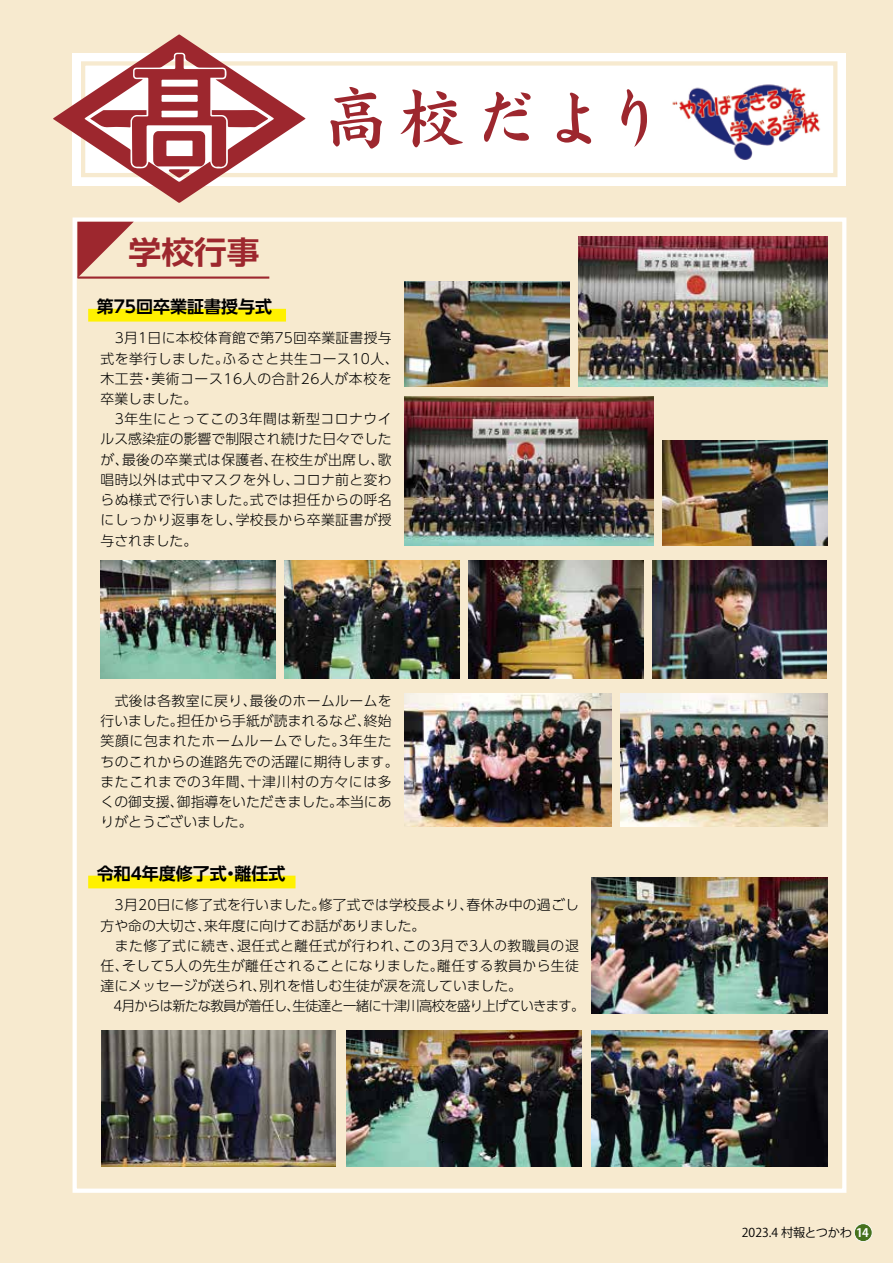
<style>
.page{position:relative;width:893px;height:1263px;background:#f7eacf}
.page>*{position:absolute;margin:0;border:0;box-sizing:border-box;transform-origin:0 0}
.t1{font:66.6px "DF Kai Sho Std W9";letter-spacing:.06em;color:#9d272e}
.t2{font:700 31.2px "UD Shin Go Pro De";color:#9d272e;scale:1.05 1}
.t3{font:700 16.95px "UD Shin Go Pro De";color:#000}
.t4{font:300 13.8px/20.2px "UD Shin Go Pro";letter-spacing:.03em;color:#000}
.t5{font:300 13.8px/20.2px "UD Shin Go Pro";letter-spacing:-.055em;color:#000}
.t6{font:300 13.8px "UD Shin Go Pro";letter-spacing:.005em;color:#000}
.t7{font:300 13.8px/20.2px "UD Shin Go Pro";color:#000}
.t8{font:300 13.8px/20.2px "UD Shin Go Pro";letter-spacing:.01em;color:#000}
.t9{font:12.15px "Koz Go Pro";color:#000}
.s1{font-weight:700;font-size:11.7px;color:#fff}
</style>
<div class="page">
<svg style="left:854px;top:1223px;width:19px;height:19px"></svg>
<div style="left:73px;top:217px;width:773px;height:976px;border:4px solid #fff"></div>
<svg style="left:77px;top:222px;width:57px;height:56px"></svg>
<hr style="left:78px;top:276px;width:191px;height:3px;background:#9d272e">
<div style="left:73px;top:53px;width:773px;height:133px;background:#fff"></div>
<div style="left:81px;top:61px;width:756px;height:116px;border:4px solid #f7eacf"></div>
<img style="left:672px;top:84px;width:149px;height:76px">
<svg style="left:53px;top:34px;width:253px;height:169px"></svg>
<div style="left:88px;top:876px;width:207px;height:12px;background:#fff100"></div>
<div style="left:88px;top:309px;width:198px;height:13px;background:#fff100"></div>
<img style="left:578px;top:236px;width:249px;height:150px">
<img style="left:404px;top:281px;width:165px;height:105px">
<img style="left:663px;top:441px;width:164px;height:105px">
<img style="left:653px;top:560px;width:173px;height:119px">
<img style="left:469px;top:560px;width:174px;height:119px">
<img style="left:285px;top:560px;width:174px;height:118px">
<img style="left:101px;top:560px;width:174px;height:119px">
<img style="left:620px;top:694px;width:207px;height:133px">
<img style="left:404px;top:694px;width:208px;height:133px">
<img style="left:592px;top:877px;width:235px;height:136px">
<img style="left:592px;top:1030px;width:235px;height:136px">
<img style="left:346px;top:1030px;width:236px;height:136px">
<img style="left:101px;top:1030px;width:234px;height:136px">
<img style="left:404px;top:396px;width:250px;height:150px">
<h2 class="t2" style="left:129px;top:227px;width:126px">学校行事</h2>
<p class="t3" style="left:97px;top:292px;width:177px">第75回卒業証書授与式</p>
<h1 class="t1" style="left:322px;top:82px;width:347px">高校だより</h1>
<p class="t4" style="left:222px;top:328px;width:178px;text-indent:-108px">3月1日に本校体育館で第75回卒業証書授与ふるさと共生コース10人、</p>
<p class="t4" style="left:151px;top:348px;width:242px;text-indent:-51px">式を挙行しました。<br>美術コース16人の合計26人が本校を</p>
<p class="t4" style="left:101px;top:368px;width:44px">木工芸</p>
<p class="t4" style="left:101px;top:388px;width:98px">卒業しました。</p>
<p class="t4" style="left:115px;top:408px;width:278px">3年生にとってこの3年間は新型コロナウイ</p>
<p class="t6" style="left:101px;top:428px;width:293px">ルス感染症の影響で制限され続けた日々でした</p>
<p class="t4" style="left:271px;top:449px;width:122px">在校生が出席し歌、</p>
<p class="t4" style="left:140px;top:368px;width:15px">・</p>
<p class="t4" style="left:101px;top:449px;width:30px">が、</p>
<p class="t4" style="left:122px;top:449px;width:157px">最後の卒業式は保護者、</p>
<p class="t4" style="left:250px;top:469px;width:143px;text-indent:-149px">唱時以外は式中マスクを外し、<br>式では担任からの呼名</p>
<p class="t4" style="left:293px;top:469px;width:101px">コロナ前と変わ</p>
<p class="t4" style="left:236px;top:489px;width:157px;text-indent:-135px">らぬ様式で行いました。<br>学校長から卒業証書が授</p>
<p class="t4" style="left:101px;top:509px;width:143px">にしっかり返事をし、与されました。</p>
<p class="t4" style="left:101px;top:690px;width:157px">　式後は各教室に戻り、</p>
<p class="t4" style="left:250px;top:690px;width:143px">最後のホームルームを</p>
<p class="t6" style="left:177px;top:710px;width:196px">担任から手紙が読まれるなど、</p>
<p class="t4" style="left:101px;top:710px;width:85px">行いました。</p>
<p class="t4" style="left:101px;top:730px;width:293px">笑顔に包まれたホームルームでした 3。年生た</p>
<p class="t4" style="left:101px;top:751px;width:300px">ちのこれからの進路先での活躍に期待します。</p>
<p class="t4" style="left:248px;top:771px;width:145px">十津川村の方々には多</p>
<p class="t4" style="left:364px;top:710px;width:29px">終始</p>
<p class="t4" style="left:101px;top:771px;width:155px">またこれまでの3年間、</p>
<p class="t6" style="left:177px;top:790px;width:168px">御指導をいただきました。</p>
<p class="t7" style="left:101px;top:791px;width:154px">くの御支援、<br>りがとうございました。</p>
<p class="t4" style="left:336px;top:791px;width:57px">本当にあ</p>
<p class="t3" style="left:97px;top:859px;width:190px">令和4年度修了式離任式</p>
<p class="t3" style="left:222px;top:859px;width:19px">・</p>
<p class="t4" style="left:467px;top:894px;width:114px">春休み中の過ごし</p>
<p class="t4" style="left:319px;top:894px;width:156px">修了式では学校長より、</p>
<p class="t8" style="left:204px;top:894px;width:223px;text-indent:-90px">3月20日に修了式を行いました。<br>来年度に向けてお話がありました。</p>
<p class="t7" style="left:101px;top:915px;width:112px">方や命の大切さ、</p>
<p class="t4" style="left:237px;top:935px;width:173px">退任式と離任式が行われ、</p>
<p class="t4" style="left:101px;top:935px;width:144px">　また修了式に続き、</p>
<p class="t4" style="left:402px;top:935px;width:178px">この3月で3人の教職員の退</p>
<p class="t4" style="left:122px;top:955px;width:323px">そして5人の先生が離任されることになりました。</p>
<p class="t4" style="left:101px;top:955px;width:30px">任、</p>
<p class="t4" style="left:437px;top:955px;width:143px">離任する教員から生徒</p>
<p class="t5" style="left:114px;top:975px;width:472px;text-indent:-13px">達にメッセージが送られ、<br>4月からは新たな教員が着任し生徒達と一緒に十津川高校を盛り上げていきます。</p>
<p class="t4" style="left:286px;top:995px;width:15px">、</p>
<p class="t7" style="left:260px;top:975px;width:264px">別れを惜しむ生徒が涙を流していました。</p>
<p class="t9" style="left:742px;top:1225px;width:129px">2023.4 村報とつかわ <span class="s1">14</span></p>
</div>
